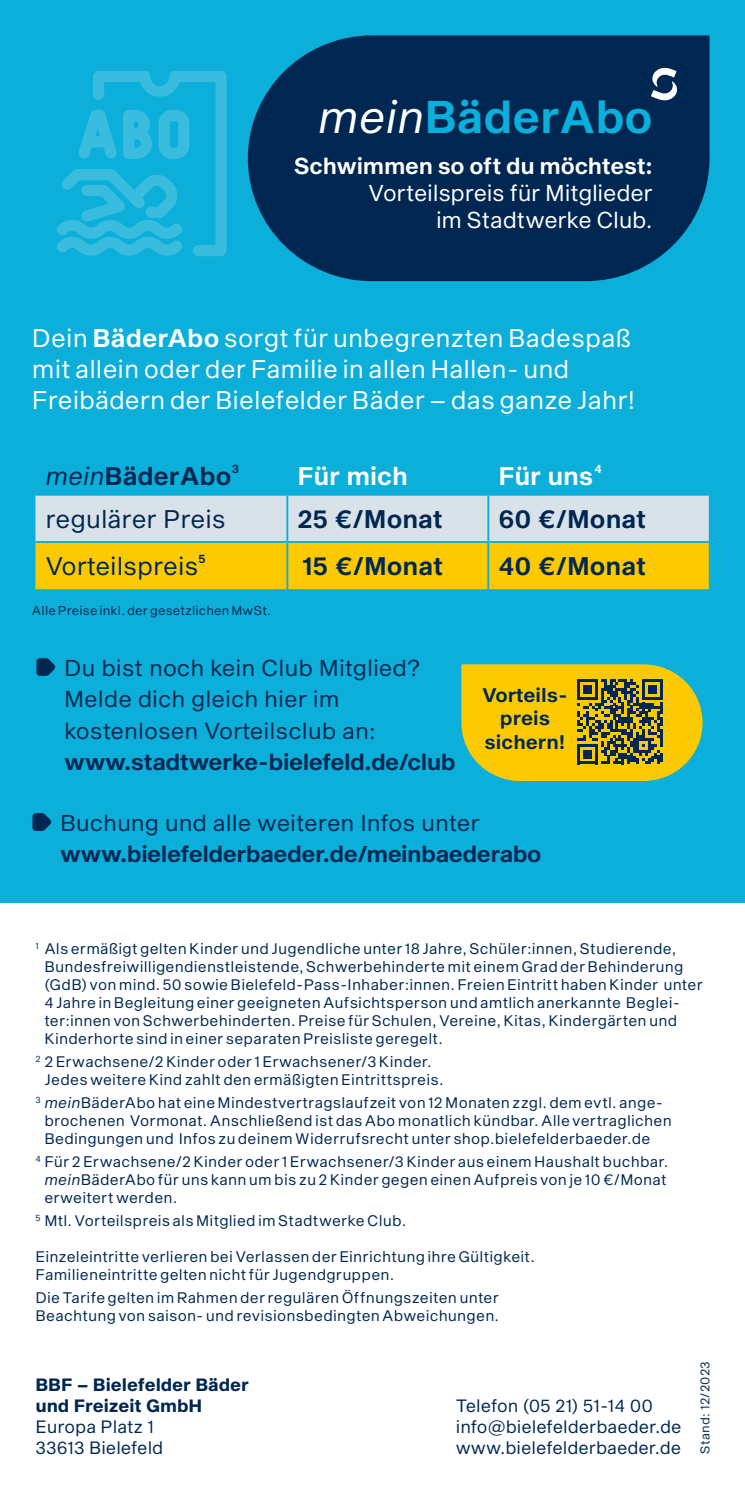
<style>
.page{position:relative;width:745px;height:1489px;background:#fff}
.page>*{position:absolute;margin:0;border:0;box-sizing:border-box;transform-origin:0 0}
.t1{font:45px "S Sequel Semi";color:#0bafda}
.t2{font:25px/31.2px "S Sequel";letter-spacing:.005em;color:#fff}
.t3{font:25px "S Sequel Semi";color:#002751}
.t4{font:25px "S Sequel";color:#002751}
.t5{font:25px "S Sequel Semi";color:#fff}
.t6{font:22.5px/31.2px "S Sequel";color:#002751}
.t7{font:22.5px "S Sequel Semi";letter-spacing:-.02em;color:#002751}
.t8{font:22.5px/27px "S Sequel";letter-spacing:-.01em;color:#fff;text-align:right}
.t9{font:22.5px "S Sequel Semi";letter-spacing:-.01em;color:#fff}
.t10{font:19.25px/23.2px "S Sequel Semi";color:#002751;text-align:center}
.t11{font:17.5px/21px "S Sequel";color:#002751}
.t12{font:700 17.5px/21px "S Sequel";color:#002751}
.t13{font:15px/18px "S Sequel";letter-spacing:.015em;color:#002751}
.t14{font:12.5px "S Sequel";letter-spacing:.015em;color:#002751}
.t15{font:11.75px "S Sequel Semi";color:#002751}
.t16{font:11.75px "S Sequel Semi";color:#fff}
.s1{font-family:"S Sequel";font-style:italic;color:#fff}
.s2{font-family:"S Sequel Semi"}
.s3{font-family:"S Sequel Expert";font-style:italic}
.s4{font-style:italic}
</style>
<div class="page">
<div style="left:0;top:0;width:744px;height:902px;background:#0bafda"></div>
<svg style="left:57px;top:71px;width:169px;height:185px"></svg>
<svg style="left:248px;top:35px;width:461px;height:246px;background:#00325d"></svg>
<svg style="left:650px;top:68px;width:27px;height:32px"></svg>
<svg style="left:461px;top:664px;width:241px;height:117px;background:#c4af1d"></svg>
<svg style="left:35px;top:495px;width:673px;height:94px;background:#e8d474"></svg>
<hr style="left:286px;top:495px;width:2px;height:46px;background:#0bafda">
<hr style="left:487px;top:495px;width:2px;height:46px;background:#0bafda">
<hr style="left:35px;top:541px;width:252px;height:2px;background:#0bafda">
<hr style="left:287px;top:541px;width:201px;height:2px;background:#0bafda">
<hr style="left:286px;top:543px;width:2px;height:46px;background:#0bafda">
<hr style="left:488px;top:541px;width:220px;height:2px;background:#0bafda">
<hr style="left:487px;top:543px;width:2px;height:46px;background:#0bafda">
<h1 class="t1" style="left:318px;top:85px;width:336px"><span class="s1">mein</span>BäderAbo</h1>
<h3 class="t9" style="left:294px;top:150px;width:360px">Schwimmen so oft du möchtest:</h3>
<h3 class="t8" style="left:368px;top:180px;width:286px">Vorteilspreis für Mitglieder im Stadtwerke Club.</h3>
<h2 class="t2" style="left:32px;top:323px;width:604px">Dein <span class="s2">BäderAbo</span> sorgt für unbegrenzten Badespaß mit allein oder der Familie in allen Hallen- und<br>Freibädern der Bielefelder Bäder – das ganze Jahr!</h2>
<h2 class="t3" style="left:45px;top:458px;width:187px"><span class="s3">mein</span>BäderAbo</h2>
<p class="t15" style="left:231px;top:460px;width:9px">3</p>
<h2 class="t5" style="left:297px;top:458px;width:112px">Für mich</h2>
<h2 class="t5" style="left:498px;top:458px;width:96px">Für uns</h2>
<p class="t16" style="left:594px;top:460px;width:9px">4</p>
<h2 class="t4" style="left:45px;top:501px;width:182px">regulärer Preis</h2>
<h2 class="t3" style="left:297px;top:501px;width:147px">25 €/Monat</h2>
<h2 class="t3" style="left:498px;top:501px;width:149px">60 €/Monat</h2>
<h2 class="t4" style="left:45px;top:548px;width:154px">Vorteilspreis</h2>
<p class="t15" style="left:198px;top:550px;width:9px">5</p>
<h2 class="t3" style="left:302px;top:548px;width:142px">15 €/Monat</h2>
<h2 class="t3" style="left:498px;top:548px;width:149px">40 €/Monat</h2>
<p class="t14" style="left:32px;top:602px;width:240px">Alle Preise inkl. der gesetzlichen MwSt.</p>
<h3 class="t6" style="left:64px;top:653px;width:357px">Du bist noch kein Club Mitglied?<br>Melde dich gleich hier im kostenlosen Vorteilsclub an:</h3>
<h3 class="t7" style="left:64px;top:745px;width:393px">www.stadtwerke-bielefeld.de/club</h3>
<p class="t10" style="left:481px;top:684px;width:87px">Vorteils&shy;preis sichern!</p>
<h3 class="t6" style="left:60px;top:808px;width:421px">Buchung und alle weiteren Infos unter</h3>
<h3 class="t7" style="left:60px;top:838px;width:482px">www.bielefelderbaeder.de/meinbaederabo</h3>
<p class="t13" style="left:44px;top:939px;width:659px;text-indent:-9px"><sup>1</sup> Als ermäßigt gelten Kinder und Jugendliche unter 18 Jahre, Schüler:innen, Studierende, Bundesfreiwilligendienstleistende, Schwerbehinderte mit einem Grad der Behinderung (GdB) von mind. 50 sowie Bielefeld-Pass-Inhaber:innen. Freien Eintritt haben Kinder unter 4 Jahre in Begleitung einer geeigneten Aufsichtsperson und amtlich anerkannte Beglei&shy;ter:innen von Schwerbehinderten. Preise für Schulen, Vereine, Kitas, Kindergärten und Kinderhorte sind in einer separaten Preisliste geregelt.</p>
<p class="t13" style="left:44px;top:1052px;width:400px;text-indent:-9px"><sup>2</sup> 2 Erwachsene/2 Kinder oder 1 Erwachsener/3 Kinder.<br>Jedes weitere Kind zahlt den ermäßigten Eintrittspreis.</p>
<p class="t13" style="left:44px;top:1093px;width:628px;text-indent:-9px"><sup>3</sup> <span class="s4">mein</span>BäderAbo hat eine Mindestvertragslaufzeit von 12 Monaten zzgl. dem evtl. ange&shy;brochenen Vormonat. Anschließend ist das Abo monatlich kündbar. Alle vertraglichen<br>Bedingungen und Infos zu deinem Widerrufsrecht unter shop.bielefelderbaeder.de</p>
<p class="t13" style="left:44px;top:1152px;width:625px;text-align:justify;text-indent:-9px"><sup>4</sup> Für 2 Erwachsene/2 Kinder oder 1 Erwachsener/3 Kinder aus einem Haushalt buchbar. <span class="s4">mein</span>BäderAbo für uns kann um bis zu 2 Kinder gegen einen Aufpreis von je 10 €/Monat erweitert werden.</p>
<p class="t13" style="left:35px;top:1211px;width:372px"><sup>5</sup> Mtl. Vorteilspreis als Mitglied im Stadtwerke Club.</p>
<p class="t13" style="left:35px;top:1247px;width:500px">Einzeleintritte verlieren bei Verlassen der Einrichtung ihre Gültigkeit.<br>Familieneintritte gelten nicht für Jugendgruppen.</p>
<p class="t13" style="left:35px;top:1288px;width:465px">Die Tarife gelten im Rahmen der regulären Öffnungszeiten unter<br>Beachtung von saison- und revisionsbedingten Abweichungen.</p>
<p class="t12" style="left:35px;top:1374px;width:215px">BBF – Bielefelder Bäder und Freizeit GmbH</p>
<p class="t11" style="left:35px;top:1416px;width:129px">Europa Platz 1<br>33613 Bielefeld</p>
<p class="t11" style="left:455px;top:1395px;width:227px">Telefon (05 21) 51-14 00 info@bielefelderbaeder.de www.bielefelderbaeder.de</p>
<p class="t14" style="left:695px;top:1453px;width:94px;rotate:-90deg">Stand: 12/2023</p>
</div>
